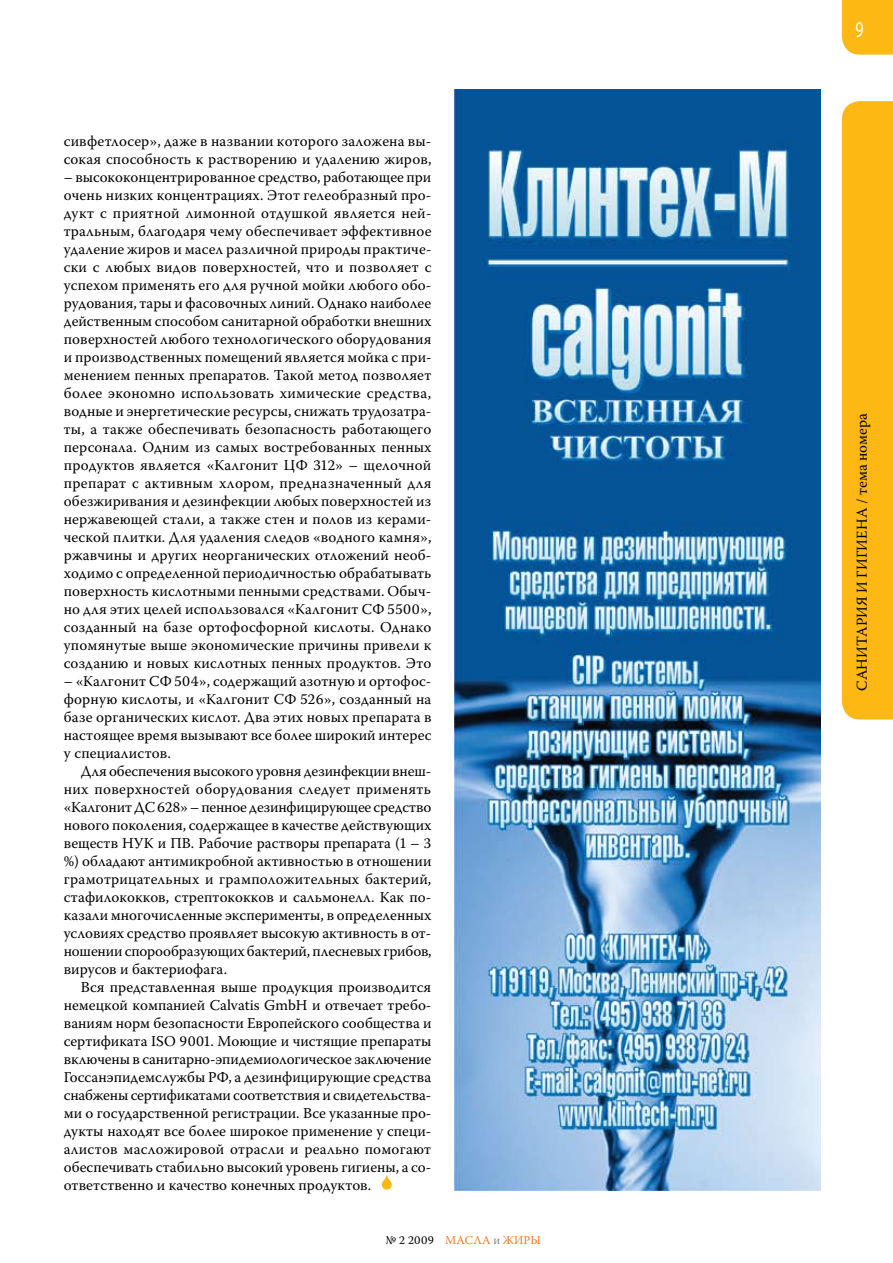
<style>
.page{position:relative;width:893px;height:1263px;background:#fff}
.page>*{position:absolute;margin:0;border:0;box-sizing:border-box;transform-origin:0 0}
.t1{font:22.5px "Myriad Pro";color:#fff;scale:.7 1}
.t2{font:15px/18px "Warnock Pro";letter-spacing:.01em;color:#000;text-align:justify}
.t3{font:12px "Warnock Pro";letter-spacing:.01em;color:#f47920}
.s1{color:#000}
.s2{color:#808285}
</style>
<div class="page">
<div style="left:842px;top:0;width:51px;height:55px;background:#fdb813"></div>
<div style="left:842px;top:101px;width:51px;height:618px;background:#fdb813"></div>
<img style="left:455px;top:89px;width:366px;height:1102px">
<svg style="left:382px;top:1174px;width:10px;height:15px"></svg>
<p class="t2" style="left:64px;top:131px;width:369px">сивфетлосер», даже в названии которого заложена вы&shy;сокая способность к растворению и удалению жиров,</p>
<p class="t2" style="left:64px;top:167px;width:369px">– высококонцентрированное средство, работающее при очень низких концентрациях. Этот гелеобразный про&shy;дукт с приятной лимонной отдушкой является ней&shy;тральным, благодаря чему обеспечивает эффективное удаление жиров и масел различной природы практиче&shy;ски с любых видов поверхностей, что и позволяет с успехом применять его для ручной мойки любого обо&shy;рудования, тары и фасовочных линий. Однако наиболее действенным способом санитарной обработки внешних поверхностей любого технологического оборудования и производственных помещений является мойка с при&shy;менением пенных препаратов. Такой метод позволяет более экономно использовать химические средства, водные и энергетические ресурсы, снижать трудозатра&shy;ты, а также обеспечивать безопасность работающего персонала. Одним из самых востребованных пенных продуктов является «Калгонит ЦФ 312» – щелочной препарат с активным хлором, предназначенный для обезжиривания и дезинфекции любых поверхностей из нержавеющей стали, а также стен и полов из керами&shy;ческой плитки. Для удаления следов «водного камня», ржавчины и других неорганических отложений необ&shy;ходимо с определенной периодичностью обрабатывать поверхность кислотными пенными средствами. Обыч&shy;но для этих целей использовался «Калгонит СФ 5500», созданный на базе ортофосфорной кислоты. Однако упомянутые выше экономические причины привели к созданию и новых кислотных пенных продуктов. Это</p>
<p class="t2" style="left:64px;top:671px;width:369px">– «Калгонит СФ 504», содержащий азотную и ортофос&shy;форную кислоты, и «Калгонит СФ 526», созданный на базе органических кислот. Два этих новых препарата в настоящее время вызывают все более широкий интерес у специалистов.</p>
<p class="t2" style="left:64px;top:761px;width:369px;text-indent:17px">Для обеспечения высокого уровня дезинфекции внеш&shy;них поверхностей оборудования следует применять «Калгонит ДС 628» – пенное дезинфицирующее средство нового поколения, содержащее в качестве действующих веществ НУК и ПВ. Рабочие растворы препарата (1 – 3 %) обладают антимикробной активностью в отношении грамотрицательных и грамположительных бактерий, стафилококков, стрептококков и сальмонелл. Как по&shy;казали многочисленные эксперименты, в определенных условиях средство проявляет высокую активность в от&shy;ношении спорообразующих бактерий, плесневых грибов, вирусов и бактериофага.</p>
<p class="t2" style="left:64px;top:977px;width:369px;text-indent:17px">Вся представленная выше продукция производится немецкой компанией Calvatis GmbH и отвечает требо&shy;ваниям норм безопасности Европейского сообщества и сертификата ISO 9001. Моющие и чистящие препараты включены в санитарно-эпидемиологическое заключение Госсанэпидемслужбы РФ, а дезинфицирующие средства снабжены сертификатами соответствия и свидетельства&shy;ми о государственной регистрации. Все указанные про&shy;дукты находят все более широкое применение у специ&shy;алистов масложировой отрасли и реально помогают обеспечивать стабильно высокий уровень гигиены, а со&shy;ответственно и качество конечных продуктов.</p>
<p class="t3" style="left:386px;top:1232px;width:157px"><span class="s1">№ 2 2009</span> МАСЛА <span class="s2">и</span> ЖИРЫ</p>
<h1 class="t1" style="left:855px;top:17px;width:13px">9</h1>
<p class="t2" style="left:853px;top:691px;width:280px;rotate:-90deg">САНИТАРИЯ И ГИГИЕНА / тема номера</p>
</div>
